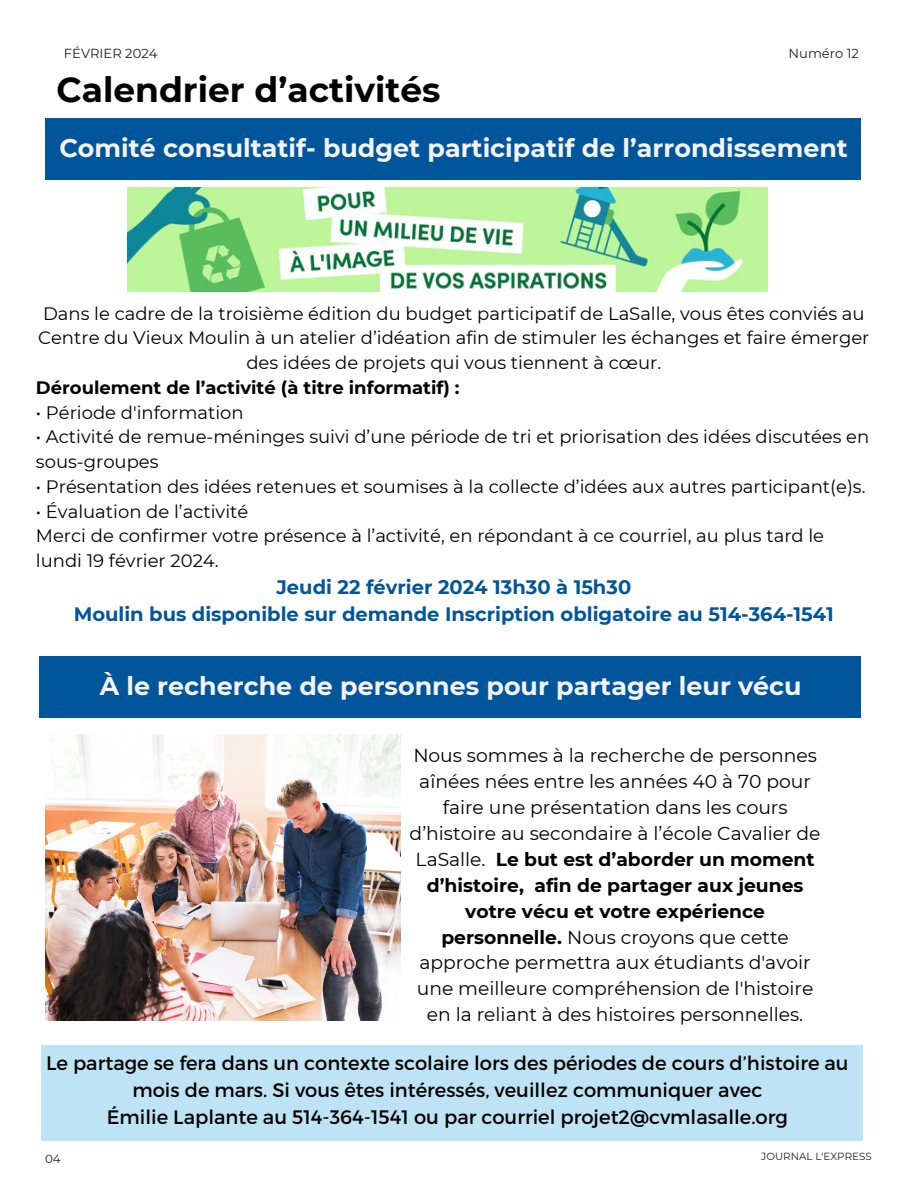
<style>
.page{position:relative;width:918px;height:1188px;background:#fff}
.page>*{position:absolute;margin:0;border:0;box-sizing:border-box;transform-origin:0 0}
.t1{font:700 34.5px "Montserrat";color:#000}
.t2{font:700 25.35px "Montserrat";color:#f5f3f5}
.t3{font:19.5px/27px "Montserrat";color:#000;text-align:center}
.t4{font:700 19.5px/27px "Montserrat";color:#00559b;text-align:center}
.t5{font:18.75px/25.8px "Montserrat";color:#000;text-align:center}
.t6{font:18px/24.8px "Montserrat";color:#000}
.t7{font:700 18px "Montserrat";color:#000}
.t8{font:13.05px "Montserrat";color:#231f20}
.t9{font:11.85px "Montserrat";color:#231f20}
.t10{font:10.35px "Montserrat";color:#231f20}
.s1{font-weight:700}
</style>
<div class="page">
<div style="left:39px;top:656px;width:822px;height:62px;background:#00559b"></div>
<div style="left:45px;top:118px;width:816px;height:62px;background:#00559b"></div>
<img style="left:45px;top:735px;width:355px;height:286px">
<div style="left:41px;top:1045px;width:821px;height:96px;background:#bee3f4"></div>
<img style="left:127px;top:188px;width:640px;height:103px">
<h3 class="t8" style="left:64px;top:45px;width:95px">FÉVRIER 2024</h3>
<p class="t8" style="left:789px;top:45px;width:72px">Numéro 12</p>
<h2 class="t1" style="left:57px;top:68px;width:386px">Calendrier d’activités</h2>
<h5 class="t2" style="left:59px;top:133px;width:790px">Comité consultatif- budget participatif de l’arrondissement</h5>
<p class="t6" style="left:43px;top:301px;width:823px">Dans le cadre de la troisième édition du budget participatif de LaSalle, vous êtes conviés au</p>
<p class="t6" style="left:38px;top:325px;width:833px">Centre du Vieux Moulin à un atelier d’idéation afin de stimuler les échanges et faire émerger</p>
<p class="t6" style="left:246px;top:350px;width:416px">des idées de projets qui vous tiennent à cœur.</p>
<p class="t7" style="left:36px;top:376px;width:425px">Déroulement de l’activité (à titre informatif) :</p>
<p class="t6" style="left:36px;top:400px;width:209px">• Période d'information</p>
<p class="t6" style="left:36px;top:424px;width:835px">• Activité de remue-méninges suivi d’une période de tri et priorisation des idées discutées en sous-groupes</p>
<p class="t6" style="left:36px;top:474px;width:831px">• Présentation des idées retenues et soumises à la collecte d’idées aux autres participant(e)s.</p>
<p class="t6" style="left:36px;top:499px;width:790px">• Évaluation de l’activité<br>Merci de confirmer votre présence à l’activité, en répondant à ce courriel, au plus tard le lundi 19 février 2024.</p>
<p class="t4" style="left:74px;top:574px;width:762px">Jeudi 22 février 2024 13h30 à 15h30<br>Moulin bus disponible sur demande Inscription obligatoire au 514-364-1541</p>
<h4 class="t2" style="left:100px;top:671px;width:703px">À le recherche de personnes pour partager leur vécu</h4>
<p class="t5" style="left:410px;top:743px;width:412px">Nous sommes à la recherche de personnes aînées nées entre les années 40 à 70 pour faire une présentation dans les cours d’histoire au secondaire à l’école Cavalier de LaSalle. <span class="s1">Le but est d’aborder un moment d’histoire, afin de partager aux jeunes votre vécu et votre expérience personnelle.</span> Nous croyons que cette approche permettra aux étudiants d'avoir une meilleure compréhension de l'histoire en la reliant à des histoires personnelles.</p>
<p class="t3" style="left:46px;top:1049px;width:804px">Le partage se fera dans un contexte scolaire lors des périodes de cours d’histoire au mois de mars. Si vous êtes intéressés, veuillez communiquer avec<br>Émilie Laplante au 514-364-1541 ou par courriel projet2@cvmlasalle.org</p>
<h3 class="t9" style="left:45px;top:1151px;width:17px">04</h3>
<p class="t10" style="left:761px;top:1150px;width:112px">JOURNAL L'EXPRESS</p>
</div>
